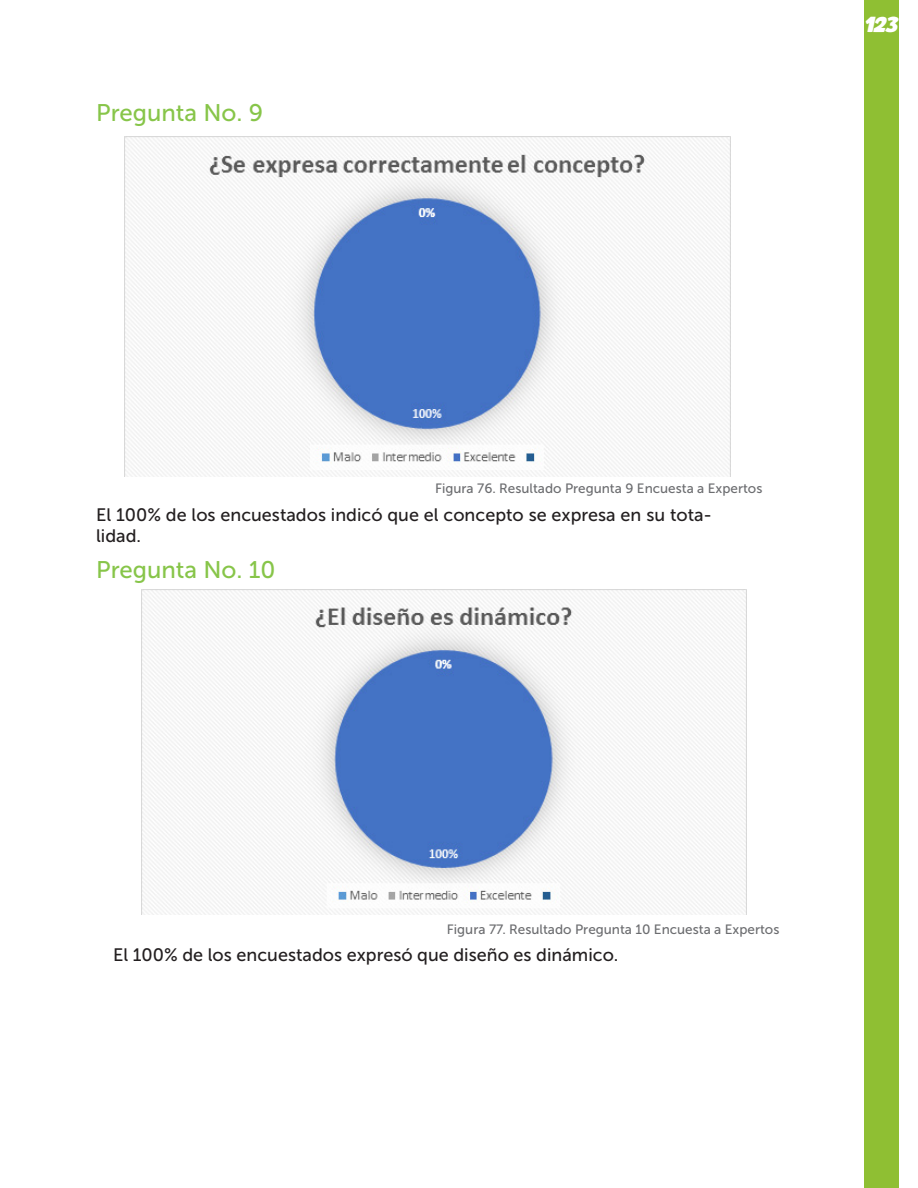
<style>
.page{position:relative;width:918px;height:1188px;background:#fff}
.page>*{position:absolute;margin:0;border:0;box-sizing:border-box;transform-origin:0 0}
.t1{font:24px "Museo Sans 500";color:#87c549}
.t2{font:18px/21.6px "Museo Sans 500";color:#231f20}
.t3{font:13.5px "Museo Sans 500";color:#6c6d70}
.t4{font:12px "Heroes Legend";color:#fff}
</style>
<div class="page">
<div style="left:864px;top:541px;width:35px;height:53px;background:#8fbf33"></div>
<div style="left:864px;top:0;width:35px;height:566px;background:#8fbf33"></div>
<div style="left:864px;top:594px;width:35px;height:594px;background:#8fbf33"></div>
<img style="left:124px;top:137px;width:607px;height:339px">
<img style="left:141px;top:590px;width:605px;height:325px">
<p class="t1" style="left:96px;top:100px;width:169px">Pregunta No. 9</p>
<p class="t4" style="left:864px;top:20px;width:35px">123</p>
<p class="t3" style="left:435px;top:481px;width:329px">Figura 76. Resultado Pregunta 9 Encuesta a Expertos</p>
<p class="t2" style="left:96px;top:504px;width:618px">El 100% de los encuestados indicó que el concepto se expresa en su tota&shy;lidad.</p>
<p class="t1" style="left:96px;top:557px;width:181px">Pregunta No. 10</p>
<p class="t3" style="left:447px;top:922px;width:334px">Figura 77. Resultado Pregunta 10 Encuesta a Expertos</p>
<p class="t2" style="left:113px;top:945px;width:507px">El 100% de los encuestados expresó que diseño es dinámico.</p>
</div>
